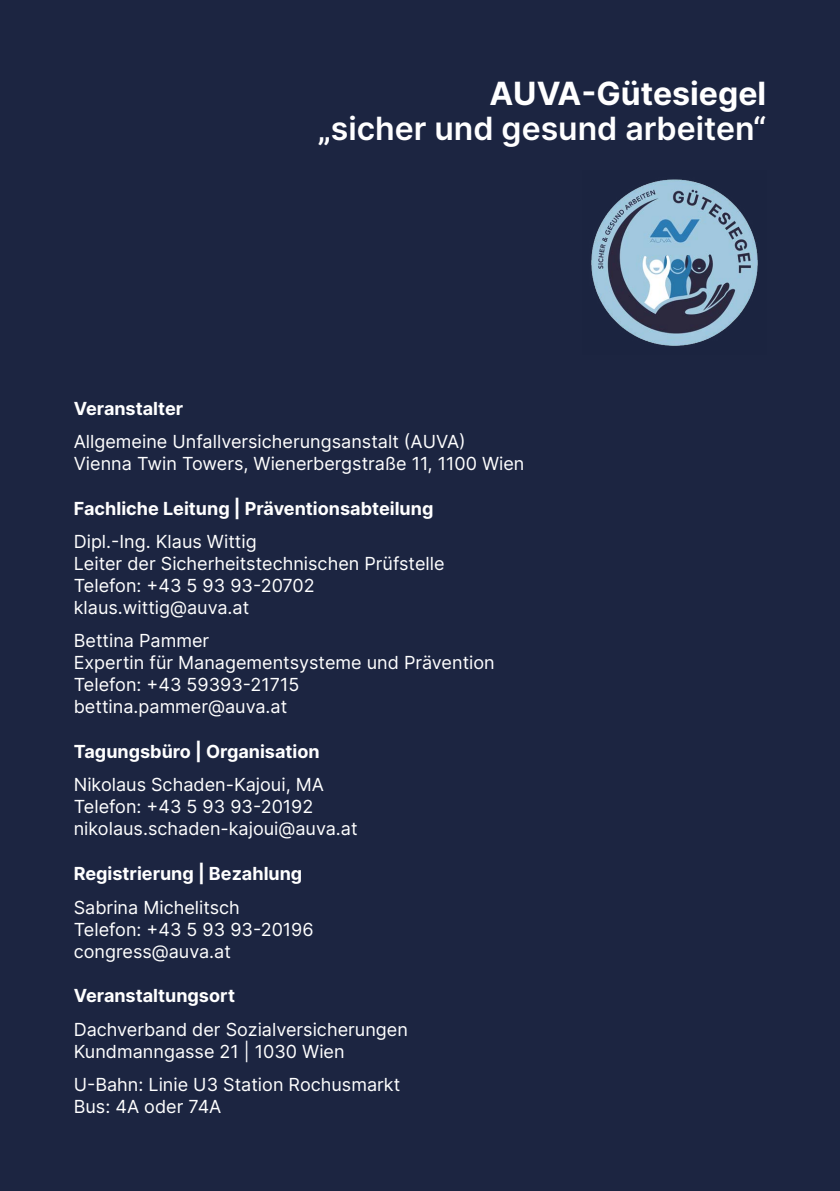
<style>
.page{position:relative;width:840px;height:1191px;background:#fff}
.page>*{position:absolute;margin:0;border:0;box-sizing:border-box;transform-origin:0 0}
.t1{font:600 32px/35.6px "Inter";color:#fff;text-align:right}
.t2{font:18px/22px "Inter";color:#fff}
.t3{font:700 18px "Inter";color:#fff}
.s1{font-weight:700}
</style>
<div class="page">
<div style="left:0;top:0;width:839px;height:1191px;background:#1c2541"></div>
<img style="left:591px;top:179px;width:167px;height:167px">
<p class="t1" style="left:317px;top:75px;width:450px"><span class="s1">AUVA-Gütesiegel<br></span>„sicher und gesund arbeiten“</p>
<h2 class="t3" style="left:74px;top:395px;width:111px">Veranstalter</h2>
<p class="t2" style="left:74px;top:430px;width:452px">Allgemeine Unfallversicherungsanstalt (AUVA)<br>Vienna Twin Towers, Wienerbergstraße 11, 1100 Wien</p>
<h2 class="t3" style="left:74px;top:495px;width:361px">Fachliche Leitung | Präventionsabteilung</h2>
<p class="t2" style="left:74px;top:530px;width:372px">Dipl.-Ing. Klaus Wittig<br>Leiter der Sicherheitstechnischen Prüfstelle<br>Telefon: +43 5 93 93-20702 klaus.wittig@auva.at</p>
<p class="t2" style="left:74px;top:629px;width:422px">Bettina Pammer<br>Expertin für Managementsysteme und Prävention<br>Telefon: +43 59393-21715 bettina.pammer@auva.at</p>
<h2 class="t3" style="left:74px;top:738px;width:247px">Tagungsbüro | Organisation</h2>
<p class="t2" style="left:74px;top:773px;width:285px">Nikolaus Schaden-Kajoui, MA<br>Telefon: +43 5 93 93-20192 nikolaus.schaden-kajoui@auva.at</p>
<h2 class="t3" style="left:74px;top:860px;width:230px">Registrierung | Bezahlung</h2>
<p class="t2" style="left:74px;top:895px;width:241px">Sabrina Michelitsch<br>Telefon: +43 5 93 93-20196 congress@auva.at</p>
<h2 class="t3" style="left:74px;top:982px;width:163px">Veranstaltungsort</h2>
<p class="t2" style="left:74px;top:1017px;width:335px">Dachverband der Sozialversicherungen<br>Kundmanngasse 21 | 1030 Wien</p>
<p class="t2" style="left:74px;top:1073px;width:328px">U-Bahn: Linie U3 Station Rochusmarkt<br>Bus: 4A oder 74A</p>
</div>
